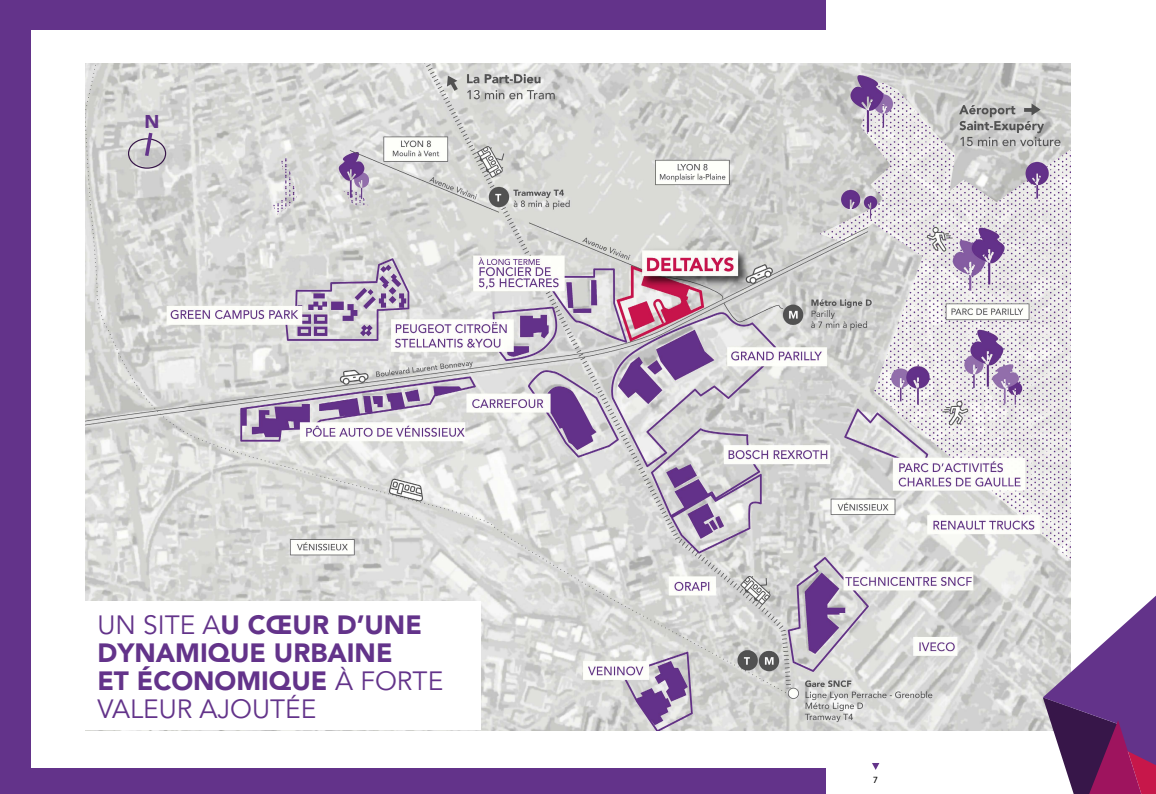
<style>
.page{position:relative;width:1156px;height:794px;background:#fff}
.page>*{position:absolute;margin:0;border:0;box-sizing:border-box;transform-origin:0 0}
.t1{font:900 26.25px/28px "Avenir LT Std";color:#63338a}
.t2{font:900 18.38px "Avenir LT Std";color:#63338a}
.t3{font:500 8.75px "Avenir LT Std";color:#000}
.s1{font-weight:400}
</style>
<div class="page">
<svg style="left:872px;top:763px;width:7px;height:7px"></svg>
<div style="left:0;top:0;width:825px;height:794px;background:#63338a"></div>
<div style="left:31px;top:30px;width:831px;height:737px;background:#fff"></div>
<img style="left:85px;top:64px;width:986px;height:666px">
<div style="left:85px;top:601px;width:396px;height:129px;background:#fff"></div>
<svg style="left:1043px;top:595px;width:113px;height:199px"></svg>
<div style="left:128px;top:138px;width:38px;height:31px;border:1px solid #371649;border-radius:50%"></div>
<svg style="left:143px;top:129px;width:12px;height:31px"></svg>
<p class="t2" style="left:144px;top:110px;width:16px">N</p>
<p class="t1" style="left:97px;top:610px;width:347px"><span class="s1">UN SITE A</span>U CŒUR D’UNE<br>DYNAMIQUE URBAINE<br>ET ÉCONOMIQUE <span class="s1">À FORTE<br>VALEUR AJOUTÉE</span></p>
<p class="t3" style="left:873px;top:774px;width:6px">7</p>
</div>
